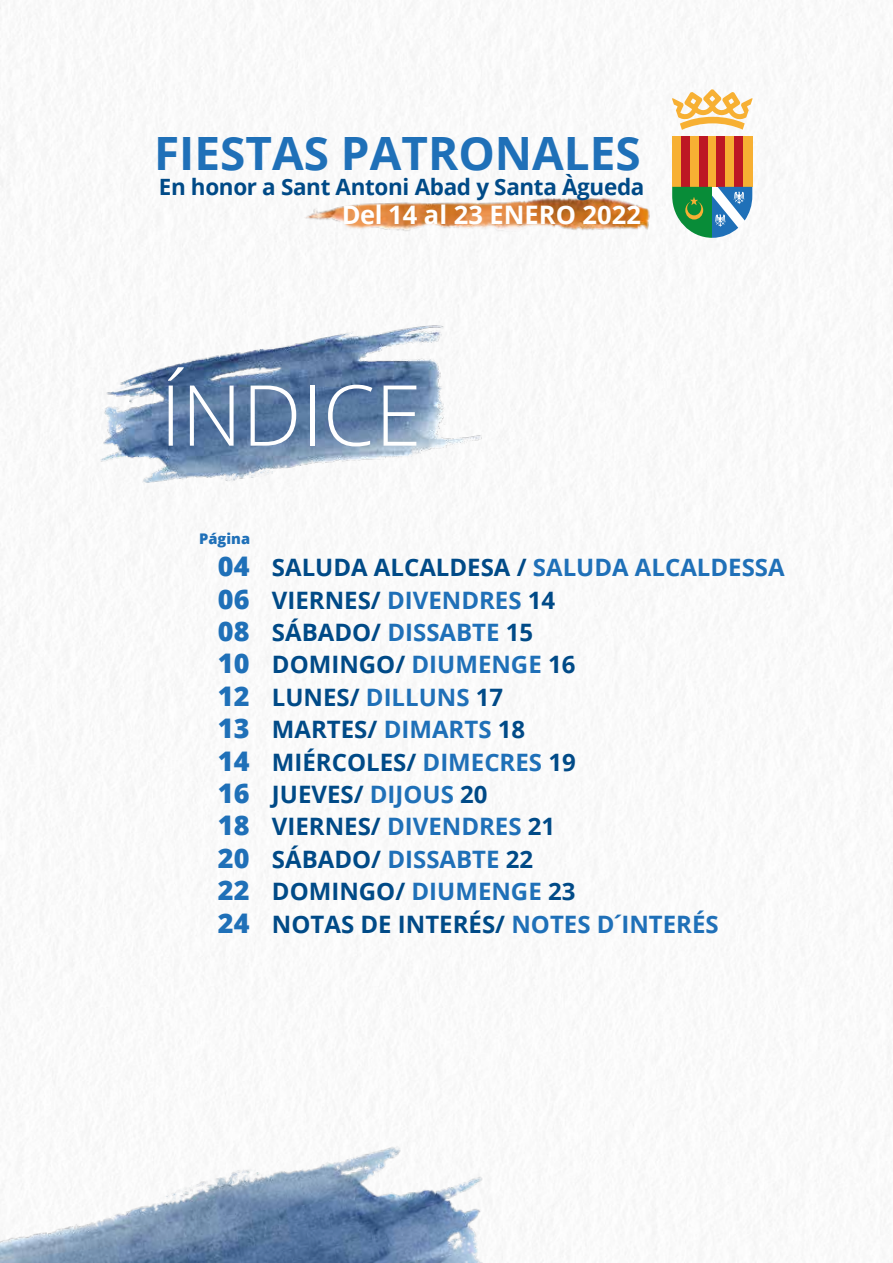
<style>
.page{position:relative;width:893px;height:1263px;background:#fff}
.page>*{position:absolute;margin:0;border:0;box-sizing:border-box;transform-origin:0 0}
.t1{font:300 84.15px "Open Sans";color:#fff}
.t2{font:700 45.9px "Open Sans";color:#1f70b8}
.t3{font:700 25.5px "Open Sans";color:#fff}
.t4{font:700 24px/32.4px "Open Sans";color:#004a87}
.t5{font:700 22.5px "Open Sans";letter-spacing:-.015em;color:#004a87}
.t6{font:800 14.7px "Open Sans";color:#1f70b8}
.s1{font-weight:800;font-size:27px;color:#1f70b8}
.s2{color:#1f70b8}
</style>
<div class="page">
<img style="left:0;top:0;width:893px;height:1263px">
<img style="left:0;top:0;width:151px;height:112px">
<img style="left:0;top:1054px;width:568px;height:209px">
<img style="left:61px;top:307px;width:504px;height:216px">
<div style="left:672px;top:137px;width:80px;height:50px;background:#f7b033"></div>
<div style="left:681px;top:137px;width:9px;height:50px;background:#bd1724"></div>
<div style="left:734px;top:137px;width:9px;height:50px;background:#bd1724"></div>
<div style="left:699px;top:137px;width:8px;height:50px;background:#bd1724"></div>
<div style="left:717px;top:137px;width:8px;height:50px;background:#bd1724"></div>
<svg style="left:672px;top:187px;width:80px;height:51px"></svg>
<svg style="left:672px;top:89px;width:81px;height:41px"></svg>
<img style="left:266px;top:179px;width:393px;height:81px">
<h2 class="t2" style="left:154px;top:121px;width:488px">FIESTAS PATRONALES</h2>
<p class="t5" style="left:159px;top:170px;width:487px">En honor a Sant Antoni Abad y Santa Àgueda</p>
<p class="t3" style="left:342px;top:197px;width:300px">Del 14 al 23 ENERO 2022</p>
<h1 class="t1" style="left:160px;top:357px;width:263px">ÍNDICE</h1>
<p class="t6" style="left:199px;top:527px;width:52px">Página</p>
<p class="t4" style="left:218px;top:551px;width:568px"><span class="s1">04</span> SALUDA ALCALDESA / <span class="s2">SALUDA ALCALDESSA<br></span><span class="s1">06</span> VIERNES/ <span class="s2">DIVENDRES</span> 14<br><span class="s1">08</span> SÁBADO/ <span class="s2">DISSABTE</span> 15<br><span class="s1">10</span> DOMINGO/ <span class="s2">DIUMENGE</span> 16<br><span class="s1">12</span> LUNES/ <span class="s2">DILLUNS</span> 17<br><span class="s1">13</span> MARTES/ <span class="s2">DIMARTS</span> 18<br><span class="s1">14</span> MIÉRCOLES/ <span class="s2">DIMECRES</span> 19<br><span class="s1">16</span> JUEVES/ <span class="s2">DIJOUS</span> 20<br><span class="s1">18</span> VIERNES/ <span class="s2">DIVENDRES</span> 21<br><span class="s1">20</span> SÁBADO/ <span class="s2">DISSABTE</span> 22<br><span class="s1">22</span> DOMINGO/ <span class="s2">DIUMENGE</span> 23<br><span class="s1">24</span> NOTAS DE INTERÉS/ <span class="s2">NOTES D´INTERÉS</span></p>
</div>
